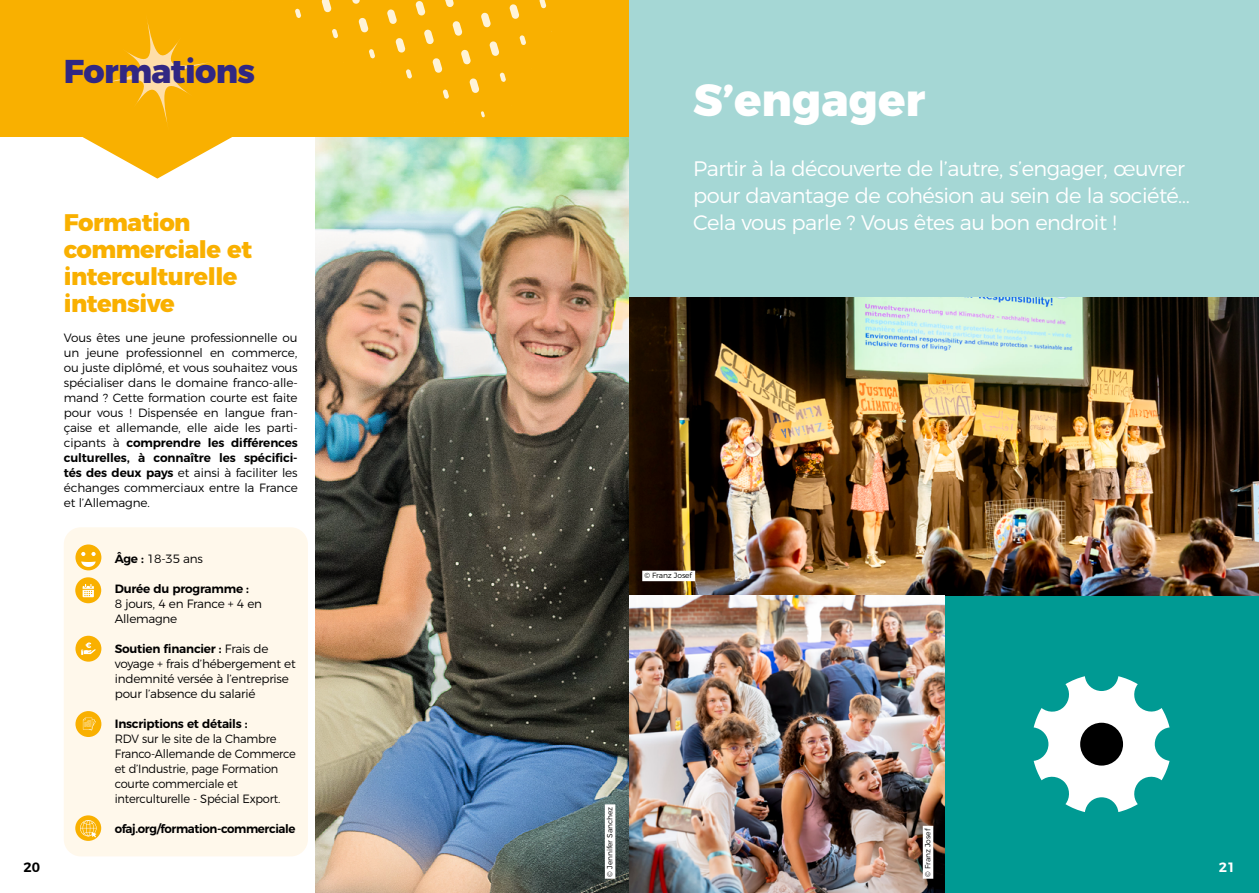
<style>
.page{position:relative;width:1259px;height:893px;background:#fff}
.page>*{position:absolute;margin:0;border:0;box-sizing:border-box;transform-origin:0 0}
.t1{font:800 45px "Montserrat";color:#fff}
.t2{font:800 33px "Montserrat";letter-spacing:-.02em;color:#312783}
.t3{font:800 24px/27px "Montserrat";letter-spacing:-.02em;color:#f9b000}
.t4{font:300 21px/27px "Montserrat";letter-spacing:-.025em;color:#fff}
.t5{font:600 13.5px "Montserrat";color:#000}
.t6{font:600 13.5px "Montserrat";color:#fff}
.t7{font:300 12px/15px "Montserrat";letter-spacing:-.02em;color:#000}
.t8{font:300 12px/15px "Montserrat";letter-spacing:-.02em;color:#000;scale:.95 1}
.t9{font:600 12px "Montserrat";letter-spacing:-.03em;color:#000}
.t10{font:300 7.5px "Montserrat";letter-spacing:-.01em;color:#000}
.s1{font-family:"IBM Plex Sans Cond"}
.s2{font-weight:600}
.s3{font-family:"IBM Plex Sans Cond";font-weight:600}
</style>
<div class="page">
<div style="left:944px;top:595px;width:315px;height:298px;background:#009a93"></div>
<img style="left:315px;top:136px;width:314px;height:757px">
<div style="left:0;top:0;width:629px;height:136px;background:#f9b000"></div>
<div style="left:629px;top:0;width:630px;height:298px;background:#a5d7d5"></div>
<img style="left:629px;top:297px;width:630px;height:298px">
<img style="left:629px;top:595px;width:315px;height:298px">
<svg style="left:1033px;top:676px;width:136px;height:136px"></svg>
<div style="left:1080px;top:723px;width:43px;height:43px;background:#000;border-radius:50%"></div>
<div style="left:64px;top:527px;width:244px;height:329px;background:#fff8eb;border-radius:17px"></div>
<div style="left:75px;top:711px;width:26px;height:26px;background:#f9b000;border-radius:50%"></div>
<svg style="left:83px;top:718px;width:13px;height:12px"></svg>
<svg style="left:75px;top:544px;width:26px;height:26px"></svg>
<div style="left:75px;top:577px;width:26px;height:26px;background:#f9b000;border-radius:50%"></div>
<svg style="left:82px;top:584px;width:12px;height:12px"></svg>
<svg style="left:73px;top:20px;width:168px;height:159px"></svg>
<svg style="left:352px;top:0;width:8px;height:4px"></svg>
<svg style="left:321px;top:0;width:11px;height:13px"></svg>
<svg style="left:295px;top:9px;width:6px;height:9px"></svg>
<svg style="left:445px;top:0;width:9px;height:7px"></svg>
<svg style="left:415px;top:1px;width:10px;height:15px"></svg>
<svg style="left:387px;top:9px;width:10px;height:15px"></svg>
<svg style="left:358px;top:18px;width:11px;height:15px"></svg>
<svg style="left:332px;top:29px;width:6px;height:9px"></svg>
<svg style="left:539px;top:0;width:7px;height:9px"></svg>
<svg style="left:509px;top:4px;width:10px;height:15px"></svg>
<svg style="left:481px;top:12px;width:10px;height:16px"></svg>
<svg style="left:452px;top:21px;width:10px;height:15px"></svg>
<svg style="left:424px;top:29px;width:10px;height:16px"></svg>
<svg style="left:395px;top:38px;width:10px;height:15px"></svg>
<svg style="left:369px;top:49px;width:6px;height:10px"></svg>
<svg style="left:519px;top:35px;width:7px;height:10px"></svg>
<svg style="left:489px;top:41px;width:10px;height:15px"></svg>
<svg style="left:461px;top:49px;width:10px;height:16px"></svg>
<svg style="left:432px;top:58px;width:10px;height:15px"></svg>
<svg style="left:406px;top:69px;width:6px;height:10px"></svg>
<svg style="left:499px;top:72px;width:7px;height:10px"></svg>
<svg style="left:469px;top:78px;width:10px;height:15px"></svg>
<svg style="left:442px;top:89px;width:7px;height:10px"></svg>
<svg style="left:481px;top:111px;width:4px;height:6px"></svg>
<div style="left:75px;top:636px;width:26px;height:26px;background:#f9b000;border-radius:50%"></div>
<svg style="left:81px;top:642px;width:15px;height:13px"></svg>
<svg style="left:75px;top:815px;width:26px;height:26px"></svg>
<svg style="left:80px;top:820px;width:16px;height:17px"></svg>
<div style="left:642px;top:571px;width:53px;height:10px;background:#fff"></div>
<div style="left:922px;top:826px;width:11px;height:53px;background:#fff"></div>
<div style="left:605px;top:804px;width:10px;height:75px;background:#fff"></div>
<h2 class="t2" style="left:64px;top:44px;width:193px">Formations</h2>
<h3 class="t3" style="left:64px;top:207px;width:190px">Formation commerciale et interculturelle intensive</h3>
<p class="t7" style="left:64px;top:329px;width:235px;text-align:justify">Vous êtes une jeune professionnelle ou un jeune professionnel en commerce<span class="s1">, </span>ou juste diplômé<span class="s1">,</span> et vous souhaitez vous spécialiser dans le domaine franco-alle&shy;mand ? Cette formation courte est faite pour vous ! Dispensée en langue fran&shy;çaise et allemande<span class="s1">,</span> elle aide les parti&shy;cipants à <span class="s2">comprendre les différences culturelles</span><span class="s3">,</span> <span class="s2">à connaître les spécifici&shy;tés des deux pays</span> et ainsi à faciliter les échanges commerciaux entre la France et l’Allemagne.</p>
<h1 class="t1" style="left:693px;top:63px;width:234px">S’engager</h1>
<h3 class="t4" style="left:693px;top:153px;width:498px">Partir à la découverte de l’autre<span class="s1">,</span> s’engager<span class="s1">,</span> œuvrer pour davantage de cohésion au sein de la société…<br>Cela vous parle ? Vous êtes au bon endroit !</h3>
<p class="t7" style="left:115px;top:550px;width:90px"><span class="s2">Âge :</span> 18-35 ans</p>
<p class="t7" style="left:115px;top:580px;width:149px"><span class="s2">Durée du programme :<br></span>8 jours<span class="s1">,</span> 4 en France + 4 en<br>Allemagne</p>
<p class="t7" style="left:115px;top:640px;width:182px"><span class="s2">Soutien financier :</span> Frais de voyage + frais d’hébergement et indemnité versée à l’entreprise pour l’absence du salarié</p>
<p class="t9" style="left:115px;top:714px;width:134px">Inscriptions et détails :</p>
<p class="t8" style="left:115px;top:730px;width:192px">RDV sur le site de la Chambre<br>Franco-Allemande de Commerce et d’Industrie<span class="s1">,</span> page Formation courte commerciale et interculturelle - Spécial Export.</p>
<p class="t9" style="left:115px;top:819px;width:182px">ofaj.org/formation-commerciale</p>
<p class="t10" style="left:644px;top:570px;width:49px">© Franz Josef</p>
<p class="t10" style="left:604px;top:877px;width:71px;rotate:-90deg">© Jennifer Sanchez</p>
<p class="t10" style="left:922px;top:877px;width:50px;rotate:-90deg">© Franz Josef</p>
<p class="t5" style="left:24px;top:856px;width:18px">20</p>
<p class="t6" style="left:1218px;top:856px;width:18px">21</p>
</div>
